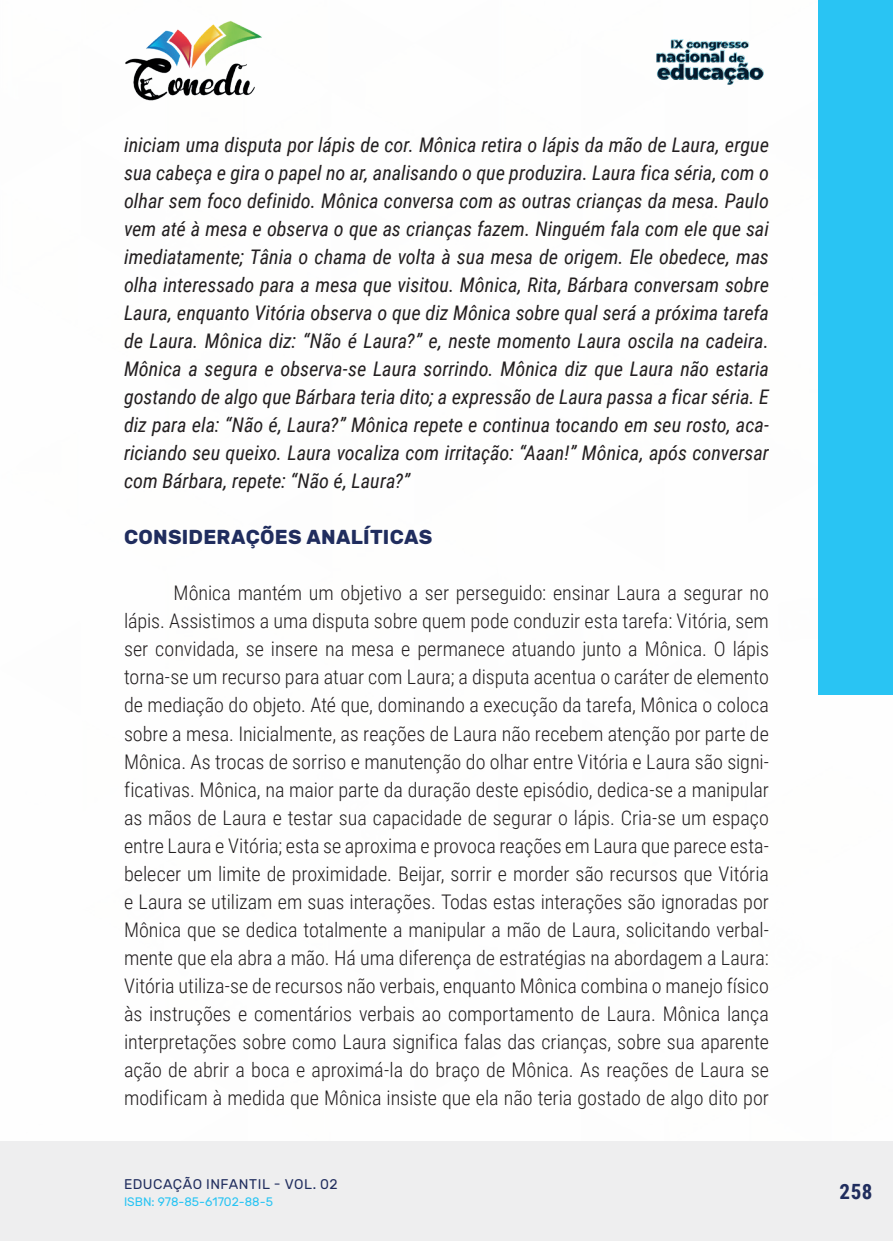
<style>
.page{position:relative;width:893px;height:1241px;background:#fff}
.page>*{position:absolute;margin:0;border:0;box-sizing:border-box;transform-origin:0 0}
.t1{font:700 21px "Roboto Condensed";color:#202d5e}
._9_CORPO{font:300 20.12px/28px "Roboto Condensed";color:#231f20;text-align:justify}
._9_CORPO-2{font:italic 20.12px/28px "Roboto Condensed";color:#231f20;text-align:justify}
._11_SUBTITULO_2{font:700 20.12px "Rubik";letter-spacing:.015em;color:#202d5e}
.t2{font:14px "Rubik";letter-spacing:.035em;color:#202d5e}
.t3{font:12.25px "Rubik";color:#29c4f3}
</style>
<div class="page">
<div style="left:0;top:1141px;width:893px;height:99px;background:#eeeeef"></div>
<div style="left:819px;top:0;width:74px;height:694px;background:#29c4f3"></div>
<img style="left:125px;top:20px;width:137px;height:81px">
<img style="left:656px;top:39px;width:108px;height:46px">
<p class="_9_CORPO-2" style="left:124px;top:130px;width:646px">iniciam uma disputa por lápis de cor. Mônica retira o lápis da mão de Laura, ergue sua cabeça e gira o papel no ar, analisando o que produzira. Laura fica séria, com o olhar sem foco definido. Mônica conversa com as outras crianças da mesa. Paulo vem até à mesa e observa o que as crianças fazem. Ninguém fala com ele que sai imediatamente; Tânia o chama de volta à sua mesa de origem. Ele obedece, mas olha interessado para a mesa que visitou. Mônica, Rita, Bárbara conversam sobre Laura, enquanto Vitória observa o que diz Mônica sobre qual será a próxima tarefa de Laura. Mônica diz: “Não é Laura?” e, neste momento Laura oscila na cadeira.<br>Mônica a segura e observa-se Laura sorrindo. Mônica diz que Laura não estaria gostando de algo que Bárbara teria dito; a expressão de Laura passa a ficar séria. E diz para ela: “Não é, Laura?” Mônica repete e continua tocando em seu rosto, aca&shy;riciando seu queixo. Laura vocaliza com irritação: “Aaan!” Mônica, após conversar com Bárbara, repete: “Não é, Laura?”</p>
<p class="_11_SUBTITULO_2" style="left:124px;top:525px;width:310px">CONSIDERAÇÕES ANALÍTICAS</p>
<p class="_9_CORPO" style="left:124px;top:578px;width:646px;text-indent:50px">Mônica mantém um objetivo a ser perseguido: ensinar Laura a segurar no lápis. Assistimos a uma disputa sobre quem pode conduzir esta tarefa: Vitória, sem ser convidada, se insere na mesa e permanece atuando junto a Mônica. O lápis torna-se um recurso para atuar com Laura; a disputa acentua o caráter de elemento de mediação do objeto. Até que, dominando a execução da tarefa, Mônica o coloca sobre a mesa. Inicialmente, as reações de Laura não recebem atenção por parte de Mônica. As trocas de sorriso e manutenção do olhar entre Vitória e Laura são signi&shy;ficativas. Mônica, na maior parte da duração deste episódio, dedica-se a manipular as mãos de Laura e testar sua capacidade de segurar o lápis. Cria-se um espaço entre Laura e Vitória; esta se aproxima e provoca reações em Laura que parece esta&shy;belecer um limite de proximidade. Beijar, sorrir e morder são recursos que Vitória e Laura se utilizam em suas interações. Todas estas interações são ignoradas por Mônica que se dedica totalmente a manipular a mão de Laura, solicitando verbal&shy;mente que ela abra a mão. Há uma diferença de estratégias na abordagem a Laura:<br>Vitória utiliza-se de recursos não verbais, enquanto Mônica combina o manejo físico às instruções e comentários verbais ao comportamento de Laura. Mônica lança interpretações sobre como Laura significa falas das crianças, sobre sua aparente ação de abrir a boca e aproximá-la do braço de Mônica. As reações de Laura se modificam à medida que Mônica insiste que ela não teria gostado de algo dito por</p>
<p class="t2" style="left:124px;top:1175px;width:215px">EDUCAÇÃO INFANTIL - VOL. 02</p>
<p class="t3" style="left:124px;top:1194px;width:150px">ISBN: 978-85-61702-88-5</p>
<p class="t1" style="left:839px;top:1176px;width:34px">258</p>
</div>
